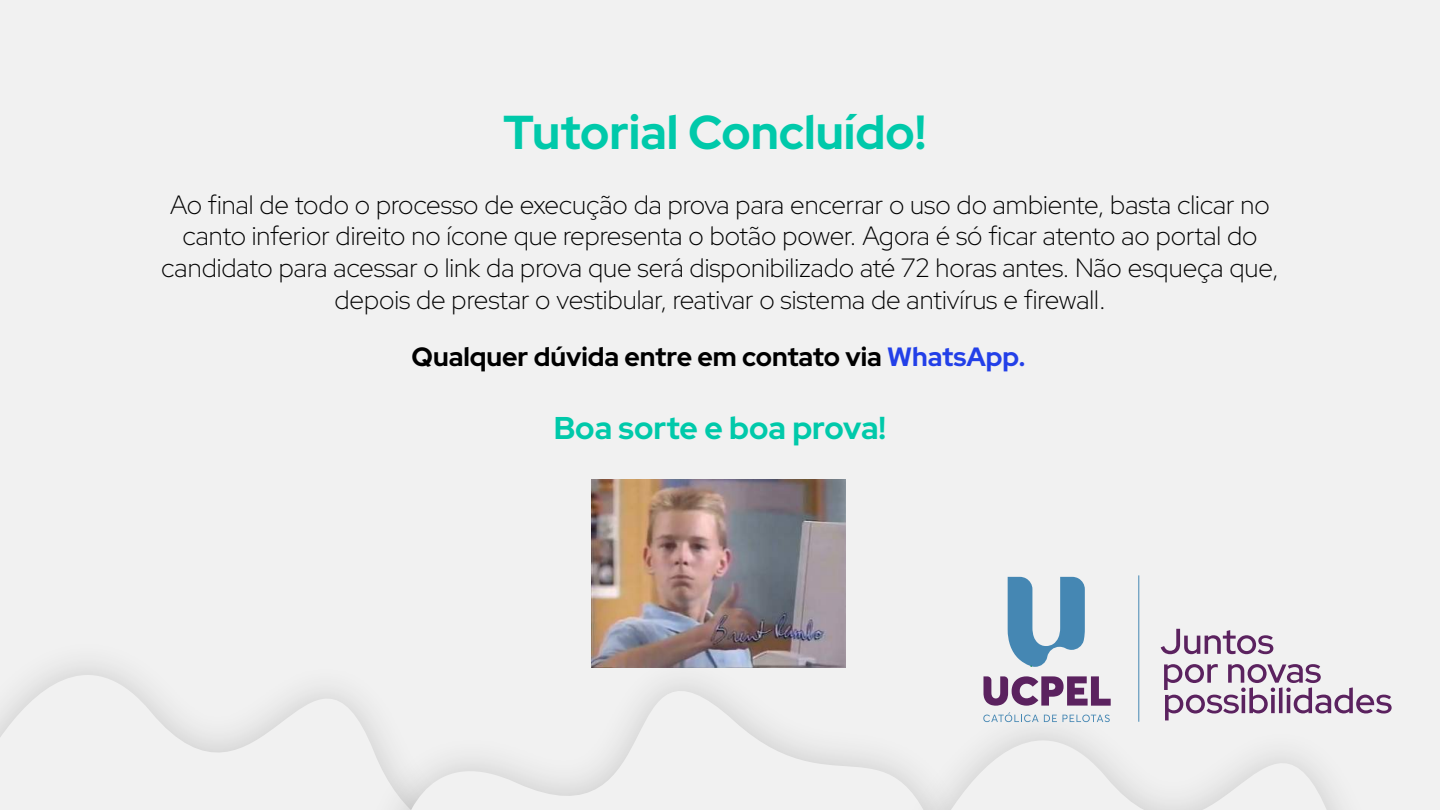
<style>
.page{position:relative;width:1440px;height:810px;background:#f1f1f1}
.page>*{position:absolute;margin:0;border:0;box-sizing:border-box;transform-origin:0 0}
.t1{font:800 47.47px "Red Hat Display";color:#00c9aa}
.t2{font:800 31.5px "Red Hat Display";color:#00c9aa}
.t3{font:300 26.4px/31.7px "Red Hat Display";color:#000;text-align:center}
.t4{font:700 26.4px "Red Hat Display";color:#000}
.s1{color:#2340e8}
</style>
<div class="page">
<svg style="left:0;top:666px;width:337px;height:87px"></svg>
<svg style="left:359px;top:609px;width:649px;height:201px"></svg>
<svg style="left:794px;top:645px;width:544px;height:165px"></svg>
<img style="left:592px;top:479px;width:254px;height:189px">
<svg style="left:1161px;top:629px;width:112px;height:25px"></svg>
<svg style="left:1164px;top:664px;width:228px;height:56px"></svg>
<svg style="left:983px;top:712px;width:74px;height:10px"></svg>
<svg style="left:1063px;top:715px;width:47px;height:7px"></svg>
<svg style="left:983px;top:676px;width:128px;height:30px"></svg>
<svg style="left:1008px;top:577px;width:77px;height:90px"></svg>
<hr style="left:1138px;top:575px;width:1px;height:147px;background:#4587b3">
<h1 class="t1" style="left:503px;top:113px;width:424px">Tutorial Concluído!</h1>
<p class="t3" style="left:161px;top:191px;width:1119px">Ao final de todo o processo de execução da prova para encerrar o uso do ambiente, basta clicar no canto inferior direito no ícone que representa o botão power. Agora é só ficar atento ao portal do candidato para acessar o link da prova que será disponibilizado até 72 horas antes. Não esqueça que, depois de prestar o vestibular, reativar o sistema de antivírus e firewall.</p>
<p class="t4" style="left:412px;top:346px;width:615px">Qualquer dúvida entre em contato via <span class="s1">WhatsApp.</span></p>
<p class="t2" style="left:554px;top:416px;width:334px">Boa sorte e boa prova!</p>
</div>
